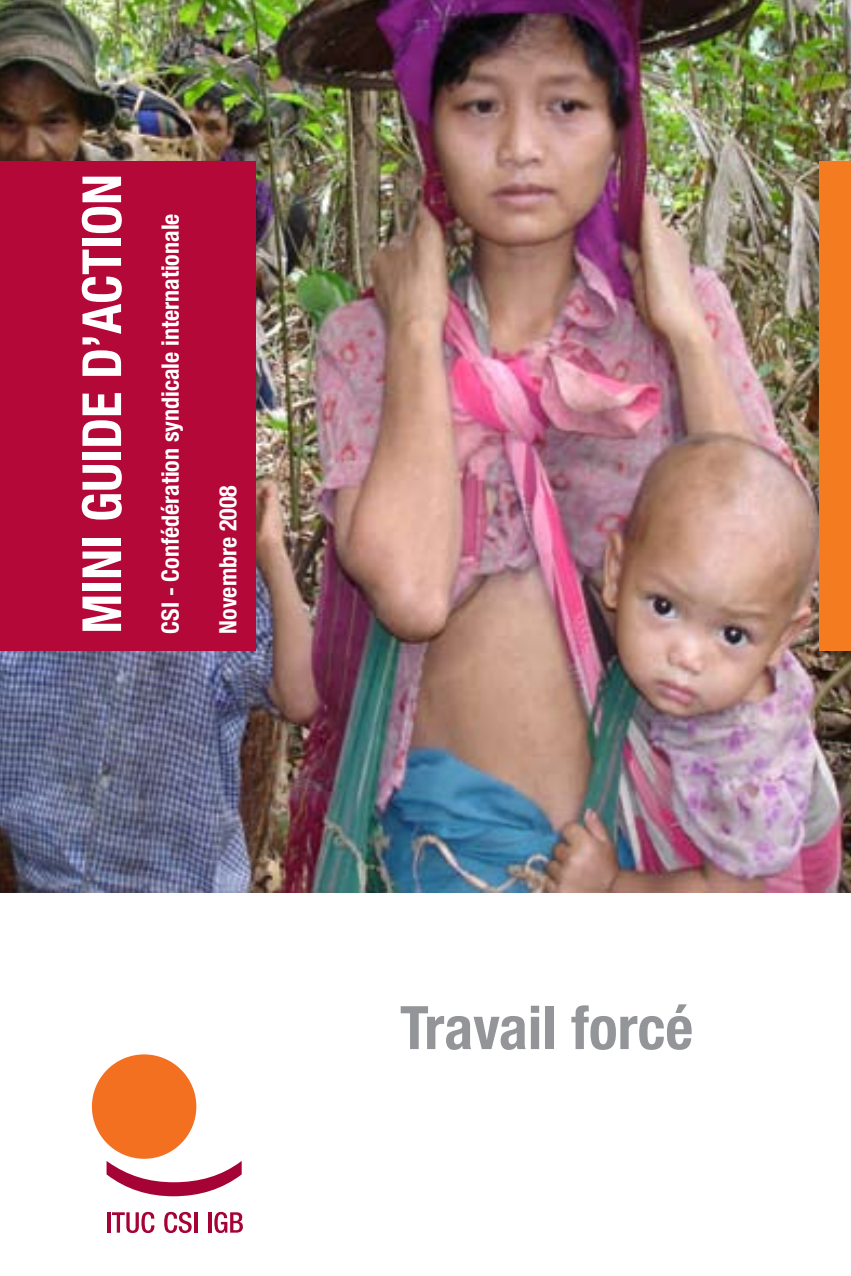
<style>
.page{position:relative;width:851px;height:1276px;background:#fff}
.page>*{position:absolute;margin:0;border:0;box-sizing:border-box;transform-origin:0 0}
.t1{font:700 condensed 60px "Helvetica Neue";color:#939598}
.t2{font:700 condensed 54px "Helvetica Neue";color:#fff}
.t3{font:700 condensed 24px "Helvetica Neue";color:#fff}
</style>
<div class="page">
<img style="left:0;top:0;width:850px;height:892px">
<div style="left:819px;top:162px;width:31px;height:489px;background:#f47b20"></div>
<div style="left:0;top:162px;width:255px;height:489px;background:#b30838"></div>
<svg style="left:106px;top:1161px;width:136px;height:35px"></svg>
<div style="left:92px;top:1054px;width:104px;height:104px;background:#f37021;border-radius:50%"></div>
<hr style="left:107px;top:1212px;width:3px;height:20px;background:#a50235">
<svg style="left:112px;top:1212px;width:42px;height:21px"></svg>
<svg style="left:164px;top:1212px;width:28px;height:21px"></svg>
<hr style="left:194px;top:1212px;width:3px;height:20px;background:#a50235">
<hr style="left:208px;top:1212px;width:4px;height:20px;background:#a50235">
<svg style="left:214px;top:1212px;width:29px;height:21px"></svg>
<h2 class="t2" style="left:69px;top:634px;width:461px;rotate:-90deg">Mini guide d’action</h2>
<p class="t3" style="left:156px;top:634px;width:422px;rotate:-90deg">CSI - Confédération syndicale internationale</p>
<p class="t3" style="left:213px;top:634px;width:150px;rotate:-90deg">Novembre 2008</p>
<h1 class="t1" style="left:400px;top:991px;width:295px">Travail forcé</h1>
</div>
